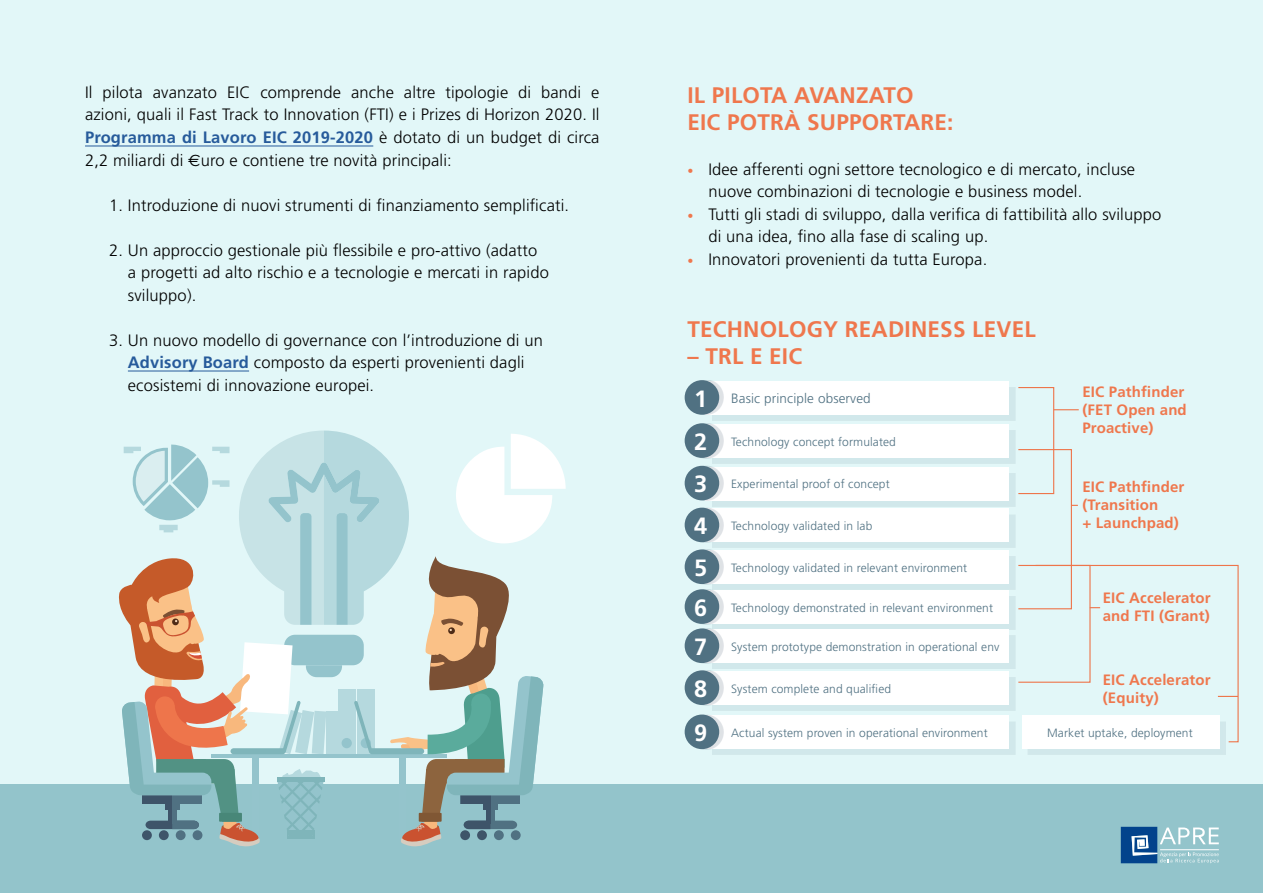
<style>
.page{position:relative;width:1263px;height:893px;background:#e2f7f8}
.page>*{position:absolute;margin:0;border:0;box-sizing:border-box;transform-origin:0 0}
.t1{font:700 23.55px/41.4px "Frutiger";color:#fff;text-align:justify}
.t2{font:700 22.5px/27px "Frutiger";letter-spacing:.01em;color:#ef774d}
.t3{font:300 16.5px/22.5px "Frutiger";letter-spacing:.01em;color:#000}
.t4{font:700 15px/18px "Frutiger";letter-spacing:.01em;color:#ef774d}
.t5{font:300 13.5px "Frutiger";letter-spacing:.01em;color:#507182}
.t6{font:300 12px "Frutiger";letter-spacing:.01em;color:#507182}
.s1{font-weight:700;color:#275b9b}
.s2{font-family:"Euro Sans";font-weight:400}
.s3{font-size:12px;color:#ef774d}
</style>
<div class="page">
<div style="left:0;top:784px;width:1263px;height:109px;background:#93c4cb"></div>
<svg style="left:1121px;top:827px;width:98px;height:36px"></svg>
<hr style="left:1160px;top:849px;width:59px;height:1px;background:#fff">
<hr style="left:85px;top:146px;width:288px;height:1px;background:#275b9b">
<hr style="left:128px;top:371px;width:121px;height:1px;background:#275b9b">
<div style="left:712px;top:387px;width:303px;height:34px;background:#d1e8eb"></div>
<div style="left:706px;top:381px;width:303px;height:34px;background:#fff"></div>
<div style="left:712px;top:430px;width:303px;height:34px;background:#d1e8eb"></div>
<div style="left:706px;top:424px;width:303px;height:34px;background:#fff"></div>
<div style="left:712px;top:473px;width:303px;height:33px;background:#507182;opacity:.11"></div>
<div style="left:706px;top:467px;width:303px;height:33px;background:#fff"></div>
<div style="left:712px;top:514px;width:303px;height:34px;background:#d1e8eb"></div>
<div style="left:706px;top:509px;width:303px;height:33px;background:#fff"></div>
<div style="left:712px;top:556px;width:303px;height:34px;background:#d1e8eb"></div>
<div style="left:706px;top:550px;width:303px;height:34px;background:#fff"></div>
<div style="left:712px;top:596px;width:303px;height:34px;background:#d1e8eb"></div>
<div style="left:706px;top:590px;width:303px;height:34px;background:#fff"></div>
<div style="left:712px;top:635px;width:303px;height:34px;background:#507182;opacity:.11"></div>
<div style="left:706px;top:629px;width:303px;height:33px;background:#fff"></div>
<div style="left:712px;top:677px;width:303px;height:34px;background:#d1e8eb"></div>
<div style="left:706px;top:671px;width:303px;height:34px;background:#fff"></div>
<div style="left:712px;top:721px;width:303px;height:34px;background:#d1e8eb"></div>
<div style="left:706px;top:715px;width:303px;height:34px;background:#fff"></div>
<div style="left:1028px;top:721px;width:198px;height:34px;background:#d1e8eb"></div>
<div style="left:1022px;top:715px;width:197px;height:34px;background:#fff"></div>
<svg style="left:119px;top:431px;width:447px;height:416px"></svg>
<div style="left:689px;top:380px;width:34px;height:35px;background:#3e5469;opacity:.17"></div>
<div style="left:685px;top:380px;width:34px;height:35px;background:#507182;border-radius:50%"></div>
<div style="left:689px;top:423px;width:34px;height:35px;background:#3e5469;opacity:.17"></div>
<div style="left:685px;top:423px;width:34px;height:35px;background:#507182;border-radius:50%"></div>
<div style="left:689px;top:466px;width:34px;height:35px;background:#3e5469;opacity:.17"></div>
<div style="left:685px;top:466px;width:34px;height:34px;background:#507182;border-radius:50%"></div>
<div style="left:689px;top:507px;width:34px;height:36px;background:#3e5469;opacity:.17"></div>
<div style="left:685px;top:508px;width:34px;height:34px;background:#507182;border-radius:50%"></div>
<div style="left:689px;top:549px;width:34px;height:35px;background:#3e5469;opacity:.17"></div>
<div style="left:685px;top:549px;width:34px;height:35px;background:#507182;border-radius:50%"></div>
<div style="left:689px;top:589px;width:34px;height:35px;background:#3e5469;opacity:.17"></div>
<div style="left:685px;top:589px;width:34px;height:35px;background:#507182;border-radius:50%"></div>
<div style="left:689px;top:628px;width:34px;height:35px;background:#3e5469;opacity:.17"></div>
<div style="left:685px;top:628px;width:34px;height:35px;background:#507182;border-radius:50%"></div>
<div style="left:689px;top:670px;width:34px;height:35px;background:#3e5469;opacity:.17"></div>
<div style="left:685px;top:670px;width:34px;height:35px;background:#507182;border-radius:50%"></div>
<div style="left:689px;top:714px;width:34px;height:35px;background:#3e5469;opacity:.17"></div>
<div style="left:685px;top:714px;width:34px;height:35px;background:#507182;border-radius:50%"></div>
<div style="left:1018px;top:387px;width:36px;height:107px;border:1px solid #ee754b"></div>
<div style="left:1018px;top:449px;width:54px;height:160px;border:1px solid #ee754b"></div>
<svg style="left:1054px;top:409px;width:25px;height:1px"></svg>
<svg style="left:1018px;top:564px;width:221px;height:179px"></svg>
<p class="t3" style="left:85px;top:81px;width:516px;text-align:justify">Il pilota avanzato EIC comprende anche altre tipologie di bandi e azioni, quali il Fast Track to Innovation (FTI) e i Prizes di Horizon 2020. Il <span class="s1">Programma di Lavoro EIC 2019-2020</span> è dotato di un budget di circa 2,2 miliardi di <span class="s2">€</span>uro e contiene tre novità principali:</p>
<p class="t3" style="left:109px;top:194px;width:462px">1. Introduzione di nuovi strumenti di finanziamento semplificati.</p>
<p class="t3" style="left:128px;top:239px;width:422px;text-indent:-19px">2. Un approccio gestionale più flessibile e pro-attivo (adatto a progetti ad alto rischio e a tecnologie e mercati in rapido sviluppo).</p>
<p class="t3" style="left:128px;top:329px;width:417px;text-indent:-19px">3. Un nuovo modello di governance con l’introduzione di un<br><span class="s1">Advisory Board</span> composto da esperti provenienti dagli ecosistemi di innovazione europei.</p>
<h2 class="t2" style="left:687px;top:81px;width:268px">IL PILOTA AVANZATO<br>EIC POTRÀ SUPPORTARE:</h2>
<p class="t3" style="left:708px;top:158px;width:428px;text-indent:-21px"><span class="s3">•</span> Idee afferenti ogni settore tecnologico e di mercato, incluse nuove combinazioni di tecnologie e business model.</p>
<p class="t3" style="left:708px;top:203px;width:454px;text-indent:-21px"><span class="s3">•</span> Tutti gli stadi di sviluppo, dalla verifica di fattibilità allo sviluppo di una idea, fino alla fase di scaling up.</p>
<p class="t3" style="left:687px;top:248px;width:301px"><span class="s3">•</span> Innovatori provenienti da tutta Europa.</p>
<h2 class="t2" style="left:687px;top:315px;width:350px">TECHNOLOGY READINESS LEVEL</h2>
<h2 class="t2" style="left:687px;top:342px;width:116px">– TRL E EIC</h2>
<p class="t5" style="left:731px;top:391px;width:141px">Basic principle observed</p>
<p class="t6" style="left:731px;top:435px;width:166px">Technology concept formulated</p>
<p class="t6" style="left:731px;top:477px;width:160px">Experimental proof of concept</p>
<p class="t6" style="left:731px;top:519px;width:143px">Technology validated in lab</p>
<p class="t6" style="left:731px;top:561px;width:238px">Technology validated in relevant environment</p>
<p class="t6" style="left:731px;top:601px;width:263px">Technology demonstrated in relevant environment</p>
<p class="t6" style="left:731px;top:640px;width:270px">System prototype demonstration in operational env</p>
<p class="t6" style="left:731px;top:682px;width:161px">System complete and qualified</p>
<p class="t6" style="left:731px;top:726px;width:258px">Actual system proven in operational environment</p>
<p class="t6" style="left:1047px;top:726px;width:147px">Market uptake, deployment</p>
<p class="t4" style="left:1082px;top:382px;width:106px">EIC Pathfinder (FET Open and<br>Proactive)</p>
<h1 class="t1" style="left:694px;top:378px;width:15px">1<br>2<br>3<br>4<br>5<br>6<br>7</h1>
<h1 class="t1" style="left:694px;top:667px;width:15px;line-height:44.1px">8<br>9</h1>
<p class="t4" style="left:1082px;top:478px;width:103px">EIC Pathfinder (Transition<br>+ Launchpad)</p>
<p class="t4" style="left:1103px;top:589px;width:109px">EIC Accelerator and FTI (Grant)</p>
<p class="t4" style="left:1103px;top:670px;width:109px">EIC Accelerator (Equity)</p>
</div>
